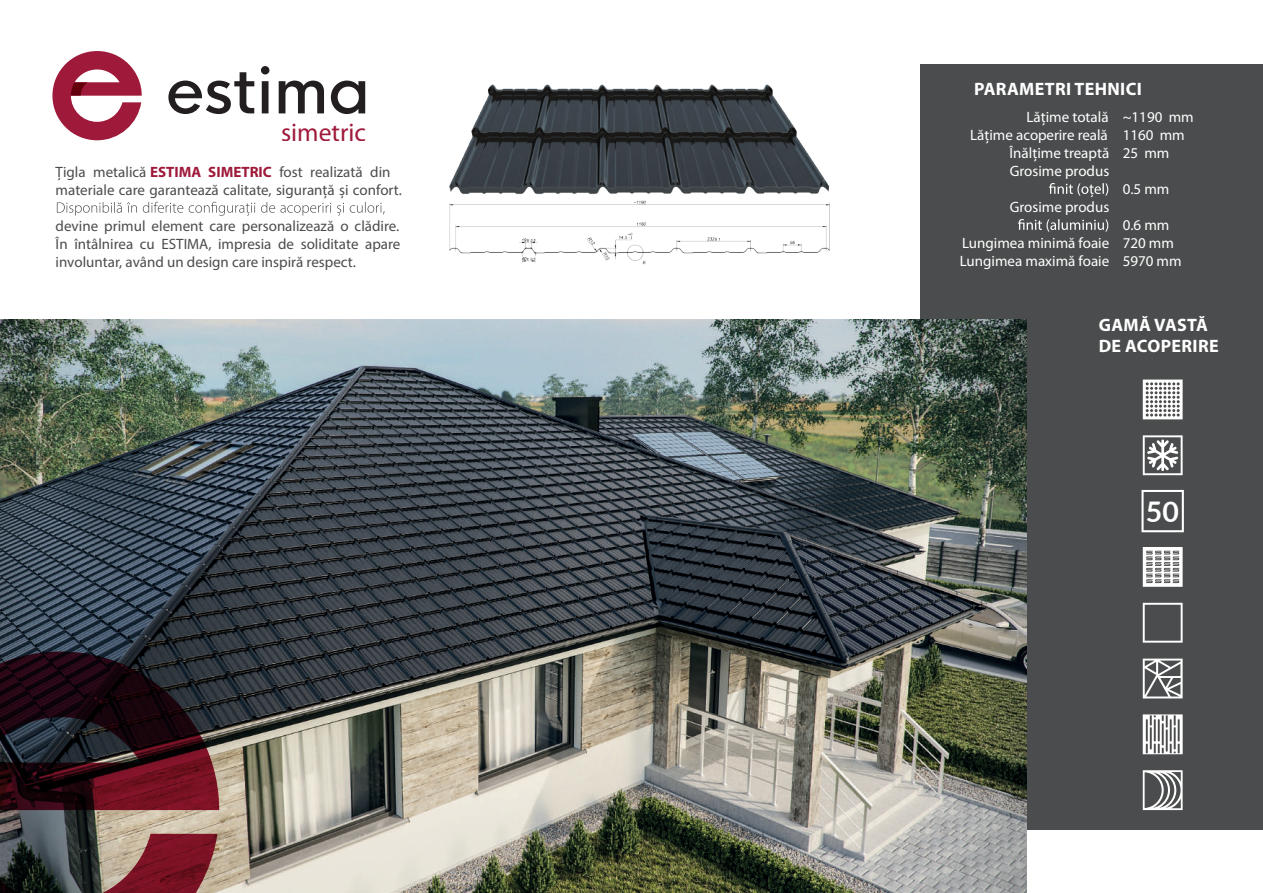
<style>
.page{position:relative;width:1263px;height:893px;background:#fff}
.page>*{position:absolute;margin:0;border:0;box-sizing:border-box;transform-origin:0 0}
.t1{font:700 28.35px "Lato";color:#fff}
.t2{font:25.65px "Myriad Pro";color:#9f193b}
.t3{font:700 18px/21.6px "Myriad Pro";letter-spacing:.02em;color:#fff}
.t4{font:300 15px/18px "Myriad Pro";color:#4b4c4d}
.t5{font:15px/18px "Myriad Pro";color:#fff}
.s1{font-weight:700;color:#9e193a}
</style>
<div class="page">
<div style="left:920px;top:64px;width:343px;height:765px;background:#4b4c4d"></div>
<svg style="left:57px;top:202px;width:328px;height:14px"></svg>
<svg style="left:52px;top:51px;width:90px;height:89px"></svg>
<svg style="left:168px;top:72px;width:86px;height:42px"></svg>
<svg style="left:261px;top:66px;width:8px;height:47px"></svg>
<svg style="left:279px;top:81px;width:45px;height:32px"></svg>
<svg style="left:331px;top:81px;width:34px;height:33px"></svg>
<img style="left:0;top:319px;width:1026px;height:574px">
<svg style="left:1049px;top:183px;width:59px;height:14px"></svg>
<svg style="left:1018px;top:219px;width:90px;height:13px"></svg>
<svg style="left:1143px;top:435px;width:39px;height:40px"></svg>
<svg style="left:1143px;top:603px;width:39px;height:40px"></svg>
<svg style="left:1143px;top:547px;width:39px;height:40px;background:#cacaca"></svg>
<svg style="left:1143px;top:380px;width:39px;height:39px;background:#cbcbcb"></svg>
<svg style="left:1143px;top:714px;width:40px;height:40px"></svg>
<svg style="left:1143px;top:659px;width:39px;height:39px"></svg>
<svg style="left:1143px;top:770px;width:39px;height:40px"></svg>
<svg style="left:1141px;top:490px;width:43px;height:42px"></svg>
<img style="left:442px;top:84px;width:395px;height:268px">
<svg style="left:0;top:652px;width:219px;height:241px;background:#462c31"></svg>
<svg style="left:0;top:763px;width:27px;height:48px"></svg>
<h2 class="t2" style="left:281px;top:118px;width:86px">simetric</h2>
<p class="t4" style="left:56px;top:162px;width:348px">Țigla metalică <span class="s1">ESTIMA SIMETRIC</span> fost realizată din materiale care garantează calitate, siguranță și confort.</p>
<p class="t4" style="left:56px;top:216px;width:346px;text-align:justify">devine primul element care personalizează o clădire.<br>În întâlnirea cu ESTIMA, impresia de soliditate apare involuntar, având un design care inspiră respect.</p>
<p class="t3" style="left:974px;top:79px;width:169px">PARAMETRI TEHNICI</p>
<p class="t5" style="left:970px;top:108px;width:141px;text-align:right">Lăţime totală<br>Lăţime acoperire reală<br>Înălţime treaptă<br>Grosime produs</p>
<p class="t5" style="left:1010px;top:198px;width:101px">Grosime produs</p>
<p class="t5" style="left:960px;top:234px;width:151px">Lungimea minimă foaie<br>Lungimea maximă foaie</p>
<p class="t5" style="left:1123px;top:108px;width:73px">~1190 mm<br>1160 mm<br>25 mm</p>
<p class="t5" style="left:1123px;top:180px;width:48px">0.5 mm</p>
<p class="t5" style="left:1123px;top:216px;width:60px">0.6 mm<br>720 mm<br>5970 mm</p>
<p class="t3" style="left:1099px;top:314px;width:121px">GAMĂ VASTĂ<br>DE ACOPERIRE</p>
<h1 class="t1" style="left:1146px;top:491px;width:34px">50</h1>
</div>
